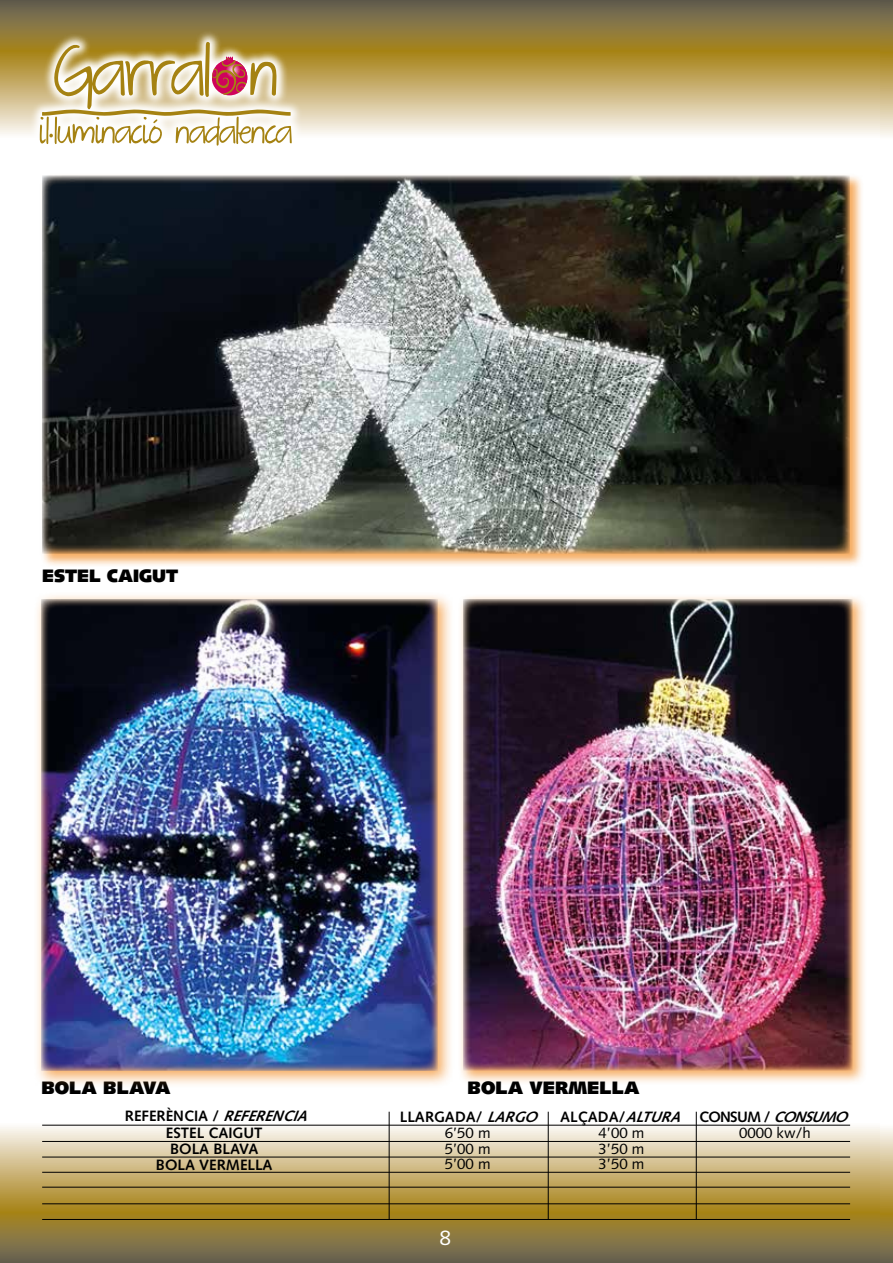
<style>
.page{position:relative;width:893px;height:1263px;background:#fff}
.page>*{position:absolute;margin:0;border:0;box-sizing:border-box;transform-origin:0 0}
.t1{font:21px "Syntax";color:#fff}
.t2{font:900 18px "Syntax";color:#000}
.t3{font:700 15px/15.8px "Syntax";color:#000;text-align:center}
.t4{font:15px/15.8px "Syntax";color:#000;text-align:justify}
.t5{font:700 15px "Syntax";letter-spacing:-.025em;color:#000}
.s1{font-style:italic}
</style>
<div class="page">
<svg style="left:0;top:0;width:880px;height:134px;background:#ad9a64"></svg>
<svg style="left:0;top:1121px;width:880px;height:142px;background:#b3a06b"></svg>
<svg style="left:28px;top:30px;width:276px;height:111px;background:#af9959"></svg>
<svg style="left:40px;top:42px;width:252px;height:104px"></svg>
<svg style="left:880px;top:0;width:13px;height:136px;background:#b29e67"></svg>
<svg style="left:880px;top:1128px;width:13px;height:135px;background:#b5a168"></svg>
<hr style="left:42px;top:1157px;width:808px;height:1px;background:#000">
<hr style="left:389px;top:1112px;width:1px;height:107px;background:#000">
<hr style="left:548px;top:1112px;width:1px;height:107px;background:#000">
<hr style="left:696px;top:1112px;width:1px;height:107px;background:#000">
<hr style="left:42px;top:1187px;width:808px;height:1px;background:#000">
<hr style="left:42px;top:1203px;width:808px;height:1px;background:#000">
<hr style="left:42px;top:1219px;width:808px;height:1px;background:#000">
<hr style="left:42px;top:1172px;width:808px;height:1px;background:#000">
<hr style="left:42px;top:1125px;width:808px;height:1px;background:#000">
<hr style="left:42px;top:1141px;width:808px;height:1px;background:#000">
<div style="left:40px;top:174px;width:824px;height:394px;background:#f3912d;opacity:.75"></div>
<img style="left:42px;top:176px;width:808px;height:378px">
<div style="left:458px;top:594px;width:409px;height:491px;background:#f3912d;opacity:.75"></div>
<img style="left:463px;top:599px;width:389px;height:471px">
<div style="left:34px;top:592px;width:420px;height:496px;background:#f3912d;opacity:.75"></div>
<img style="left:41px;top:599px;width:396px;height:472px">
<p class="t2" style="left:42px;top:565px;width:138px">ESTEL CAIGUT</p>
<p class="t2" style="left:41px;top:1077px;width:131px">BOLA BLAVA</p>
<p class="t2" style="left:468px;top:1077px;width:174px">BOLA VERMELLA</p>
<p class="t3" style="left:125px;top:1108px;width:190px">R E F E R È N C I A / <span class="s1">REFERENCIA</span></p>
<p class="t3" style="left:400px;top:1109px;width:144px">LLARGADA/ <span class="s1">LARGO</span></p>
<p class="t5" style="left:560px;top:1108px;width:295px">ALÇADA/<span class="s1">ALTURA</span> CONSUM / <span class="s1">CONSUMO</span></p>
<p class="t3" style="left:156px;top:1125px;width:118px">ESTEL CAIGUT<br>BOLA BLAVA<br>BOLA VERMELLA</p>
<p class="t4" style="left:739px;top:1125px;width:73px">0000 kw/h</p>
<p class="t4" style="left:445px;top:1125px;width:47px">6’50 m 5’00 m 5’00 m</p>
<p class="t4" style="left:598px;top:1125px;width:47px">4’00 m 3’50 m 3’50 m</p>
<h1 class="t1" style="left:440px;top:1225px;width:13px">8</h1>
</div>
